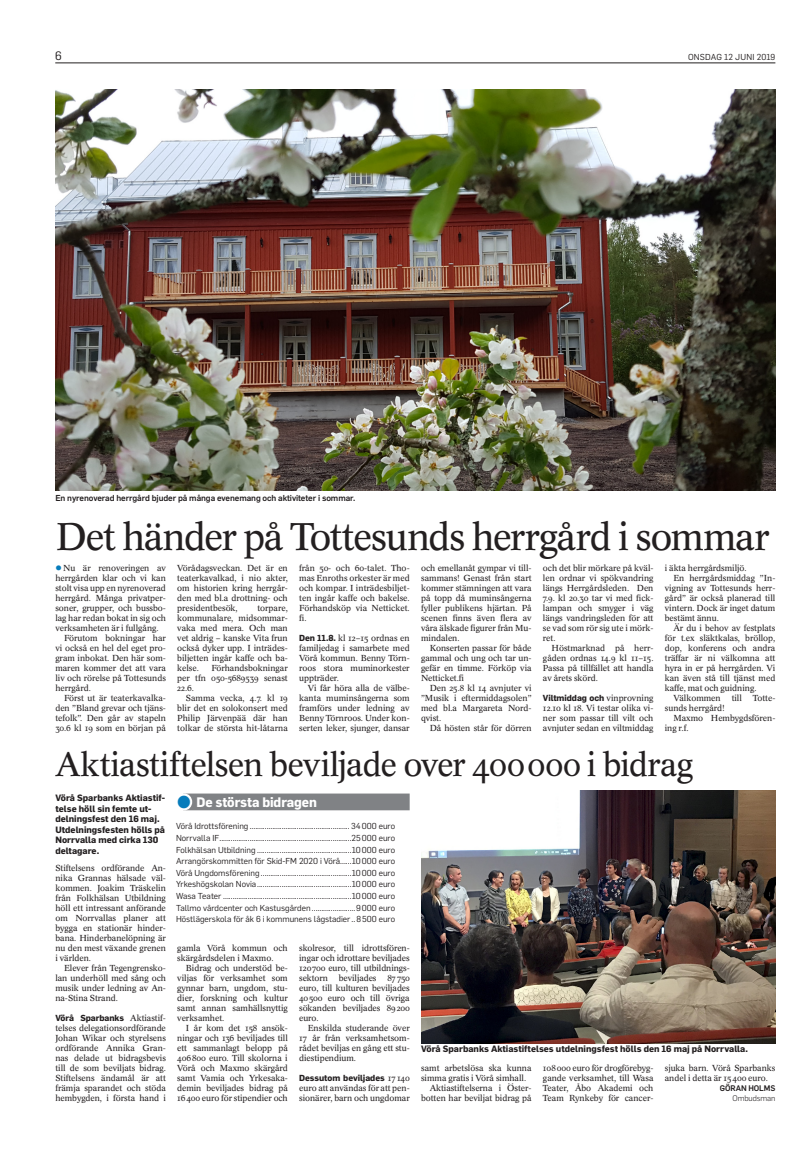
<style>
.page{position:relative;width:808px;height:1163px;background:#fff}
.page>*{position:absolute;margin:0;border:0;box-sizing:border-box;transform-origin:0 0}
.t1{font:38px "Concorde BEVBLOT";letter-spacing:-.04em;color:#231f20}
.t2{font:33px "Concorde BEVBLOT";letter-spacing:-.02em;color:#231f20}
.t3{font:700 13.5px "Flama";letter-spacing:-.005em;color:#fff;scale:.96 1}
.t4{font:12px "Flama";color:#231f20}
.t5{font:700 9px/10.5px "Flama";color:#231f20}
.t6{font:8.6px/10px "Concorde BEVBLOT";letter-spacing:-.005em;color:#231f20;text-align:justify}
.t7{font:700 8.6px "Flama";letter-spacing:-.005em;color:#231f20}
.t8{font:8.5px/11.6px "Flama";color:#231f20;text-align:justify}
.t9{font:500 8.5px "Flama";letter-spacing:-.01em;color:#231f20}
.t10{font:8.5px "Flama";letter-spacing:.02em;color:#231f20}
.t11{font:500 8px "Flama";letter-spacing:-.01em;color:#231f20}
.t12{font:300 8px "Flama";letter-spacing:-.01em;color:#231f20}
.s1{font-family:"Flama";font-weight:700}
.s2{font-family:"Concorde BEVBLOT";font-weight:400}
</style>
<div class="page">
<hr style="left:55px;top:63px;width:720px;height:1px;background:#231f20">
<img style="left:55px;top:89px;width:720px;height:401px">
<div style="left:183px;top:793px;width:227px;height:17px;background:#808285"></div>
<img style="left:421px;top:790px;width:354px;height:253px">
<svg style="left:183px;top:793px;width:13px;height:18px"></svg>
<h3 class="t4" style="left:55px;top:47px;width:8px">6</h3>
<p class="t10" style="left:688px;top:50px;width:89px">onsdag 12 juni 2019</p>
<p class="t9" style="left:55px;top:491px;width:301px">En nyrenoverad herrgård bjuder på många evenemang och aktiviteter i sommar.</p>
<h1 class="t1" style="left:55px;top:514px;width:715px">Det händer på Tottesunds herrgård i sommar</h1>
<p class="t6" style="left:63px;top:563px;width:104px">Nu är renoveringen av</p>
<p class="t6" style="left:55px;top:573px;width:112px">herrgården klar och vi kan</p>
<p class="t6" style="left:55px;top:583px;width:112px">stolt visa upp en nyrenoverad</p>
<p class="t6" style="left:55px;top:593px;width:112px">herrgård. Många privatper-</p>
<p class="t6" style="left:55px;top:603px;width:112px">soner, grupper, och bussbo-</p>
<p class="t6" style="left:55px;top:613px;width:112px">lag har redan bokat in sig och</p>
<p class="t6" style="left:55px;top:623px;width:105px">verksamheten är i fullgång.</p>
<p class="t6" style="left:64px;top:633px;width:103px">Förutom bokningar har</p>
<p class="t6" style="left:55px;top:643px;width:112px">vi också en hel del eget pro-</p>
<p class="t6" style="left:55px;top:653px;width:112px">gram inbokat. Den här som-</p>
<p class="t6" style="left:55px;top:663px;width:112px">maren kommer det att vara</p>
<p class="t6" style="left:55px;top:673px;width:112px">liv och rörelse på Tottesunds</p>
<p class="t6" style="left:55px;top:683px;width:37px">herrgård.</p>
<p class="t6" style="left:64px;top:693px;width:103px">Först ut är teaterkavalka-</p>
<p class="t6" style="left:55px;top:703px;width:112px">den ”Bland grevar och tjäns-</p>
<p class="t6" style="left:55px;top:713px;width:112px">tefolk”. Den går av stapeln</p>
<p class="t6" style="left:55px;top:723px;width:112px">30.6 kl 19 som en början på</p>
<p class="t6" style="left:177px;top:563px;width:112px">Vörådagsveckan. Det är en teaterkavalkad, i nio akter, om historien kring herrgår&shy;den med bl.a drottning- och presidentbesök,</p>
<p class="t6" style="left:299px;top:563px;width:112px">från 50- och 60-talet. Tho&shy;mas Enroths orkester är med och kompar. I inträdesbiljet&shy;ten ingår kaffe och bakelse.<br>Förhandsköp via Netticket. fi.</p>
<p class="t6" style="left:299px;top:633px;width:112px"><span class="s1">Den 11.8.</span> kl 12–15 ordnas en familjedag i samarbete med Vörå kommun. Benny Törn&shy;roos stora muminorkester uppträder.</p>
<p class="t6" style="left:299px;top:683px;width:112px;text-indent:9px">Vi får höra alla de välbe&shy;kanta muminsångerna som framförs under ledning av Benny Törnroos. Under kon&shy;serten leker, sjunger, dansar</p>
<p class="t6" style="left:421px;top:563px;width:112px">och emellanåt gympar vi till&shy;sammans! Genast från start kommer stämningen att vara på topp då muminsångerna fyller publikens hjärtan. På scenen finns även flera av våra älskade figurer från Mu&shy;mindalen.</p>
<p class="t6" style="left:421px;top:643px;width:112px;text-indent:9px">Konserten passar för både gammal och ung och tar un&shy;gefär en timme. Förköp via Netticket.fi</p>
<p class="t6" style="left:421px;top:683px;width:112px;text-indent:9px">Den 25.8 kl 14 avnjuter vi ”Musik i eftermiddagsolen” med bl.a Margareta Nord&shy;qvist.</p>
<p class="t6" style="left:430px;top:723px;width:103px">Då hösten står för dörren</p>
<p class="t6" style="left:543px;top:563px;width:112px">och det blir mörkare på kväl&shy;len ordnar vi spökvandring längs Herrgårdsleden. Den 7.9. kl 20.30 tar vi med fick&shy;lampan och smyger i väg längs vandringsleden för att se vad som rör sig ute i mörk&shy;ret.</p>
<p class="t6" style="left:543px;top:643px;width:112px;text-indent:9px">Höstmarknad på herr&shy;gåden ordnas 14.9 kl 11–15.<br>Passa på tillfället att handla av årets skörd.</p>
<p class="t7" style="left:543px;top:691px;width:112px">Viltmiddag och <span class="s2">vinprovning</span></p>
<p class="t6" style="left:543px;top:703px;width:112px">12.10 kl 18. Vi testar olika vi&shy;ner som passar till vilt och avnjuter sedan en viltmiddag</p>
<p class="t6" style="left:665px;top:563px;width:83px">i äkta herrgårdsmiljö.</p>
<p class="t6" style="left:673px;top:573px;width:103px">En herrgårdsmiddag ”In-</p>
<p class="t6" style="left:665px;top:583px;width:112px">vigning av Tottesunds herr-</p>
<p class="t6" style="left:665px;top:593px;width:112px">gård” är också planerad till</p>
<p class="t6" style="left:665px;top:603px;width:112px">vintern. Dock är inget datum</p>
<p class="t6" style="left:665px;top:613px;width:56px">bestämt ännu.</p>
<p class="t6" style="left:673px;top:623px;width:103px">Är du i behov av festplats</p>
<p class="t6" style="left:665px;top:633px;width:112px">för t.ex släktkalas, bröllop,</p>
<p class="t6" style="left:665px;top:643px;width:112px">dop, konferens och andra</p>
<p class="t6" style="left:665px;top:653px;width:112px">träffar är ni välkomna att</p>
<p class="t6" style="left:665px;top:663px;width:112px">hyra in er på herrgården. Vi</p>
<p class="t6" style="left:665px;top:673px;width:112px">kan även stå till tjänst med</p>
<p class="t6" style="left:665px;top:683px;width:93px">kaffe, mat och guidning.</p>
<p class="t6" style="left:673px;top:693px;width:49px">Välkommen</p>
<p class="t6" style="left:732px;top:693px;width:12px">till</p>
<p class="t6" style="left:753px;top:693px;width:24px">Totte-</p>
<p class="t6" style="left:665px;top:703px;width:61px">sunds herrgård!</p>
<p class="t6" style="left:673px;top:713px;width:103px">Maxmo Hembygdsfören-</p>
<p class="t6" style="left:665px;top:723px;width:25px">ing r.f.</p>
<p class="t6" style="left:177px;top:603px;width:112px;text-indent:80px">torpare, kommunalare, midsommar&shy;vaka med mera. Och man vet aldrig – kanske Vita frun också dyker upp. I inträdes&shy;biljetten ingår kaffe och ba&shy;kelse.</p>
<p class="t6" style="left:177px;top:663px;width:112px;text-indent:34px">Förhandsbokningar per tfn 050-5689539 senast 22.6.</p>
<p class="t6" style="left:177px;top:693px;width:112px;text-indent:9px">Samma vecka, 4.7. kl 19 blir det en solokonsert med Philip Järvenpää där han tolkar de största hit-låtarna</p>
<h2 class="t2" style="left:55px;top:745px;width:639px">Aktiastiftelsen beviljade over 400000 i bidrag</h2>
<h3 class="t3" style="left:196px;top:791px;width:127px">De största bidragen</h3>
<p class="t8" style="left:176px;top:820px;width:221px">Vörå Idrottsförening ..................................................... 34000 euro Norrvalla IF......................................................................25000 euro Folkhälsan Utbildning ..................................................10000 euro Arrangörskommitten för Skid-FM 2020 i Vörå......10000 euro Vörå Ungdomsförening ................................................10000 euro Yrkeshögskolan Novia..................................................10000 euro Wasa Teater ....................................................................10000 euro Tallmo vårdcenter och Kastusgården .......................9000 euro Höstlägerskola för åk 6 i kommunens lågstadier..8500 euro</p>
<p class="t5" style="left:55px;top:792px;width:111px">Vörå Sparbanks Aktiastif&shy;telse höll sin femte ut&shy;delningsfest den 16 maj.<br>Utdelningsfesten hölls på<br>Norrvalla med cirka 130 deltagare.</p>
<p class="t6" style="left:55px;top:863px;width:112px">Stiftelsens ordförande An&shy;nika Grannas hälsade väl&shy;kommen. Joakim Träskelin från Folkhälsan Utbildning höll ett intressant anförande om Norrvallas planer att bygga en stationär hinder&shy;bana. Hinderbanelöpning är nu den mest växande grenen i världen.</p>
<p class="t6" style="left:55px;top:963px;width:112px;text-indent:9px">Elever från Tegengrensko&shy;lan underhöll med sång och musik under ledning av An&shy;na-Stina Strand.</p>
<p class="t7" style="left:55px;top:1011px;width:112px">Vörå Sparbanks <span class="s2">Aktiastif-</span></p>
<p class="t6" style="left:55px;top:1023px;width:112px">telses delegationsordförande Johan Wikar och styrelsens ordförande Annika Gran&shy;nas delade ut bidragsbevis till de som beviljats bidrag.<br>Stiftelsens ändamål är att främja sparandet och stöda hembygden, i första hand i</p>
<p class="t6" style="left:177px;top:943px;width:112px">gamla Vörå kommun och skärgårdsdelen i Maxmo.</p>
<p class="t6" style="left:177px;top:963px;width:112px;text-indent:9px">Bidrag och understöd be&shy;viljas för verksamhet som gynnar barn, ungdom, stu&shy;dier, forskning och kultur samt annan samhällsnyttig verksamhet.</p>
<p class="t6" style="left:177px;top:1023px;width:112px;text-indent:9px">I år kom det 158 ansök&shy;ningar och 136 beviljades till ett sammanlagt belopp på 406800 euro. Till skolorna i Vörå och Maxmo skärgård samt Vamia och Yrkesaka&shy;demin beviljades bidrag på 16400 euro för stipendier och</p>
<p class="t6" style="left:299px;top:943px;width:112px">skolresor, till idrottsfören&shy;ingar och idrottare beviljades 120700 euro, till utbildnings&shy;sektorn</p>
<p class="t6" style="left:339px;top:973px;width:39px">beviljades</p>
<p class="t6" style="left:299px;top:973px;width:112px;text-indent:88px">87750 euro, till kulturen beviljades 40500 euro och till övriga sökanden beviljades 89200 euro.</p>
<p class="t6" style="left:299px;top:1023px;width:112px;text-indent:9px">Enskilda studerande över 17 år från verksamhetsom&shy;rådet beviljas en gång ett stu&shy;diestipendium.</p>
<p class="t7" style="left:299px;top:1071px;width:112px">Dessutom beviljades <span class="s2">17140</span></p>
<p class="t6" style="left:299px;top:1083px;width:112px">euro att användas för att pen&shy;sionärer, barn och ungdomar</p>
<p class="t5" style="left:421px;top:1042px;width:328px">Vörå Sparbanks Aktiastiftelses utdelningsfest hölls den 16 maj på Norrvalla.</p>
<p class="t6" style="left:421px;top:1063px;width:112px">samt arbetslösa ska kunna</p>
<p class="t6" style="left:421px;top:1073px;width:107px">simma gratis i Vörå simhall.</p>
<p class="t6" style="left:430px;top:1083px;width:103px">Aktiastiftelserna i Öster-</p>
<p class="t6" style="left:421px;top:1093px;width:112px">botten har beviljat bidrag på</p>
<p class="t6" style="left:543px;top:1063px;width:112px">108000 euro för drogförebyg&shy;gande verksamhet, till Wasa Teater, Åbo Akademi och Team Rynkeby för cancer-</p>
<p class="t6" style="left:665px;top:1063px;width:112px">sjuka barn. Vörå Sparbanks andel i detta är 15400 euro.</p>
<p class="t11" style="left:720px;top:1082px;width:57px">Göran Holms</p>
<p class="t12" style="left:732px;top:1092px;width:44px">Ombudsman</p>
</div>
